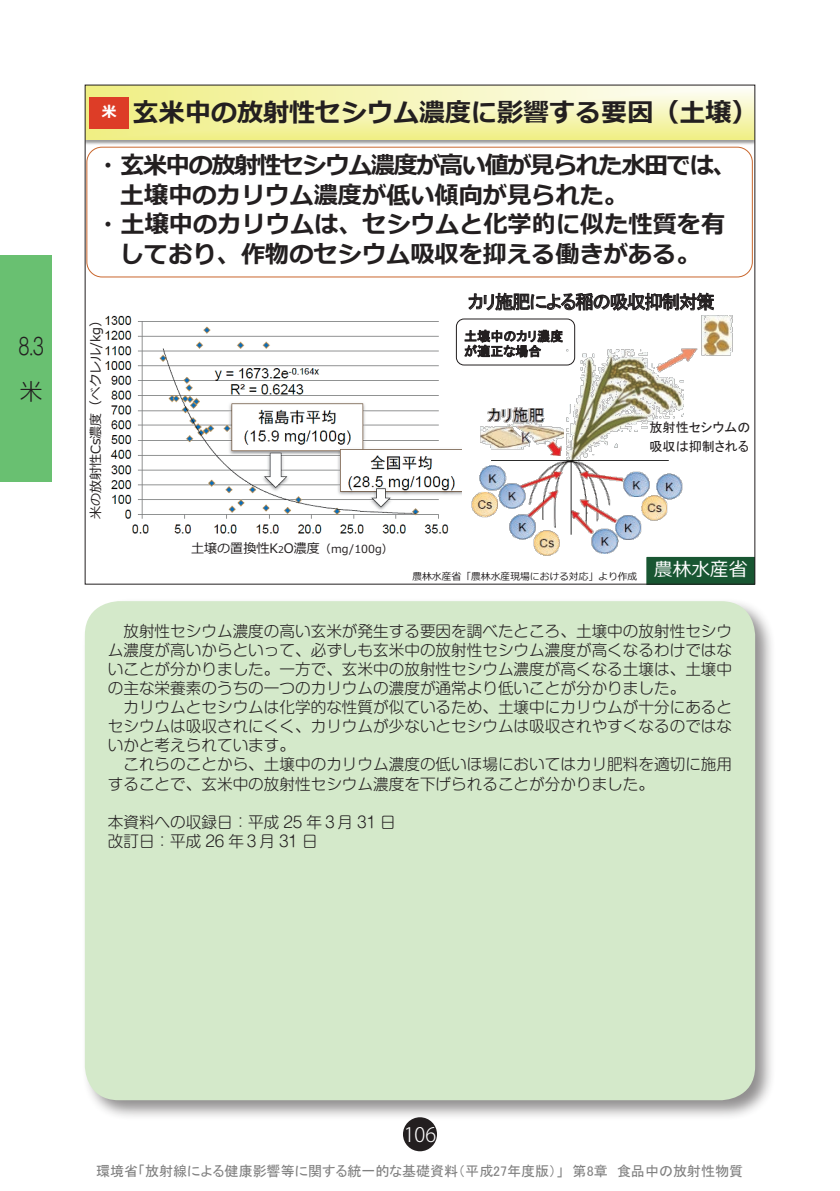
<style>
.page{position:relative;width:840px;height:1191px;background:#fff}
.page>*{position:absolute;margin:0;border:0;box-sizing:border-box;transform-origin:0 0}
.t1{font:700 26px "Meiryo";color:#231f20}
.t2{font:700 24.2px "Meiryo";color:#231f20}
.t3{font:700 24.2px "Meiryo";letter-spacing:-.06em;color:#231f20}
.t4{font:300 22.6px/45.4px "Shin M Go Pro";color:#231f20;scale:.8 1}
.t5{font:300 19.8px "Koz Go Pro";color:#fff}
.t6{font:18.6px "MS P Gothic";letter-spacing:-.07em;color:#231f20}
.t7{font:18.6px "Meiryo";color:#fff}
.t8{font:300 15.6px/19.2px "Shin M Go Pro";color:#231f20}
.t9{font:700 14.8px "Meiryo";color:#fff}
.t10{font:14px "MS P Gothic";color:#808080}
.t11{font:13px "Meiryo";color:#231f20}
.t12{font:13px/15px "MS P Gothic";color:#231f20}
.t13{font:9.8px "Meiryo";color:#231f20}
.s1{font-size:9.2px}
.s2{font-size:11.2px}
</style>
<div class="page">
<div style="left:81px;top:597px;width:694px;height:524px;background:#231f20;opacity:.5"></div>
<div style="left:85px;top:601px;width:669px;height:499px;background:#d4e9ca;border-radius:34px"></div>
<div style="left:0;top:255px;width:51px;height:227px;background:#69c071"></div>
<div style="left:403px;top:1117px;width:34px;height:34px;background:#231f20;border-radius:50%"></div>
<svg style="left:87px;top:87px;width:665px;height:52px;background:#f4f4ad"></svg>
<img style="left:106px;top:315px;width:349px;height:219px">
<div style="left:646px;top:557px;width:106px;height:25px;background:#185632"></div>
<svg style="left:468px;top:292px;width:245px;height:19px"></svg>
<div style="left:86px;top:147px;width:666px;height:130px;border:1px solid #c9662c;border-radius:15px"></div>
<img style="left:455px;top:315px;width:279px;height:244px">
<div style="left:89px;top:97px;width:40px;height:32px;background:#dd3d27"></div>
<p class="t4" style="left:18px;top:321px;width:33px">8.3米</p>
<p class="t9" style="left:102px;top:101px;width:16px">米</p>
<h1 class="t1" style="left:133px;top:95px;width:625px">玄米中の放射性セシウム濃度に影響する要因（土壌）</h1>
<h2 class="t3" style="left:96px;top:148px;width:641px">・玄米中の放射性セシウム濃度が高い値が見られた水田では、</h2>
<h2 class="t2" style="left:120px;top:178px;width:509px">土壌中のカリウム濃度が低い傾向が見られた。</h2>
<h2 class="t2" style="left:96px;top:208px;width:630px">・土壌中のカリウムは、セシウムと化学的に似た性質を有</h2>
<h2 class="t2" style="left:120px;top:237px;width:582px">しており、作物のセシウム吸収を抑える働きがある。</h2>
<p class="t11" style="left:87px;top:519px;width:207px;rotate:-90deg">米の放射性Cs濃度（ベクレル/kg）</p>
<p class="t6" style="left:468px;top:292px;width:248px">カリ施肥による稲の吸収抑制対策</p>
<p class="t12" style="left:464px;top:328px;width:101px">土壌中のカリ濃度が適正な場合</p>
<p class="t12" style="left:649px;top:417px;width:102px;line-height:19.6px">放射性セシウムの吸収は抑制される</p>
<p class="t11" style="left:191px;top:539px;width:203px">土壌の置換性K<span class="s1">2</span>O濃度<span class="s2">（mg/100g）</span></p>
<p class="t13" style="left:412px;top:569px;width:226px">農林水産省「農林水産現場における対応」より作成</p>
<p class="t7" style="left:653px;top:557px;width:95px">農林水産省</p>
<p class="t8" style="left:108px;top:619px;width:625px">　放射性セシウム濃度の高い玄米が発生する要因を調べたところ、土壌中の放射性セシウム濃度が高いからといって、必ずしも玄米中の放射性セシウム濃度が高くなるわけではないことが分かりました。一方で、玄米中の放射性セシウム濃度が高くなる土壌は、土壌中の主な栄養素のうちの一つのカリウムの濃度が通常より低いことが分かりました。<br>　カリウムとセシウムは化学的な性質が似ているため、土壌中にカリウムが十分にあるとセシウムは吸収されにくく、カリウムが少ないとセシウムは吸収されやすくなるのではないかと考えられています。<br>　これらのことから、土壌中のカリウム濃度の低いほ場においてはカリ肥料を適切に施用することで、玄米中の放射性セシウム濃度を下げられることが分かりました。</p>
<p class="t8" style="left:108px;top:810px;width:289px">本資料への収録日：平成 25 年３月 31 日改訂日：平成 26 年３月 31 日</p>
<p class="t5" style="left:403px;top:1121px;width:34px">106</p>
<p class="t10" style="left:96px;top:1164px;width:648px">環境省「放射線による健康影響等に関する統一的な基礎資料（平成27年度版）」 第8章 食品中の放射性物質</p>
</div>
